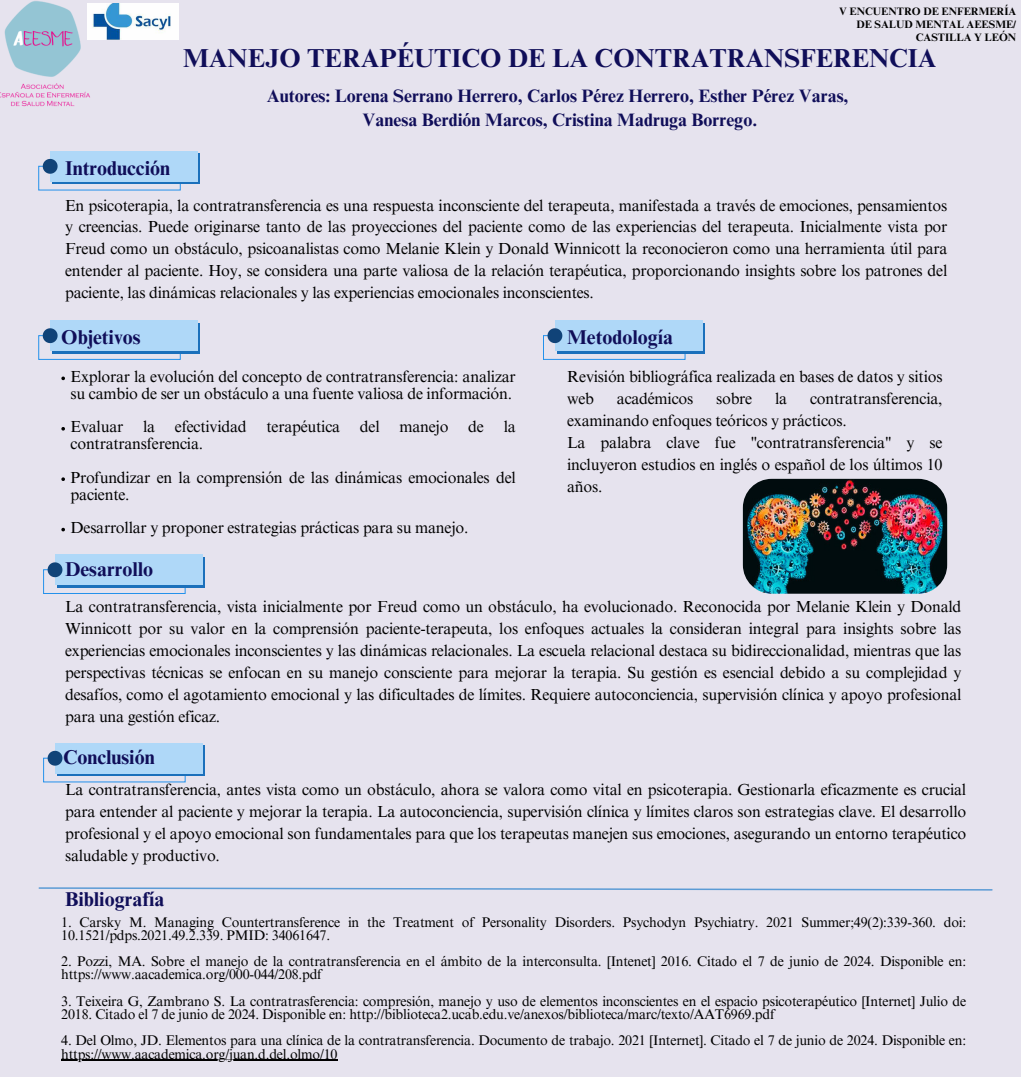
<style>
.page{position:relative;width:1021px;height:1077px;background:#fff}
.page>*{position:absolute;margin:0;border:0;box-sizing:border-box;transform-origin:0 0}
.t1{font:700 26px "Times NRMT Pro";color:#100e59}
.t2{font:700 20px "Times NRMT Pro";color:#100e59}
.t3{font:700 18px/24.6px "Times NRMT Pro";color:#100e59;text-align:center}
.t4{font:16px/21.9px "Times NRMT Pro";letter-spacing:-.015em;color:#000}
.t5{font:14px/13.2px "Times NRMT Pro";letter-spacing:-.015em;color:#000}
.t6{font:700 10.8px/12.9px "Times NRMT Pro";color:#000;text-align:right}
</style>
<div class="page">
<div style="left:0;top:0;width:1020px;height:1077px;background:#e6e3ee"></div>
<img style="left:0;top:1px;width:98px;height:106px">
<img style="left:88px;top:3px;width:90px;height:36px">
<svg style="left:38px;top:887px;width:955px;height:4px"></svg>
<div style="left:53px;top:153px;width:147px;height:31px;background:#1b70bb"></div>
<div style="left:50px;top:151px;width:147px;height:31px;background:#afd8f8"></div>
<svg style="left:43px;top:159px;width:15px;height:15px"></svg>
<div style="left:53px;top:323px;width:147px;height:30px;background:#1b70bb"></div>
<div style="left:50px;top:320px;width:147px;height:31px;background:#afd8f8"></div>
<svg style="left:43px;top:328px;width:15px;height:15px"></svg>
<div style="left:43px;top:569px;width:142px;height:25px;border:1px solid #2491eb"></div>
<div style="left:57px;top:557px;width:147px;height:30px;background:linear-gradient(to right,#1b70bb,#1b70bb)"></div>
<div style="left:55px;top:554px;width:147px;height:31px;background:#afd8f8"></div>
<svg style="left:48px;top:562px;width:14px;height:15px"></svg>
<div style="left:57px;top:745px;width:147px;height:31px;background:linear-gradient(to right,#afd8f8,#afd8f8)"></div>
<div style="left:55px;top:743px;width:147px;height:30px;background:#afd8f8"></div>
<svg style="left:48px;top:751px;width:14px;height:14px"></svg>
<div style="left:557px;top:323px;width:147px;height:30px;background:linear-gradient(to right,#1b70bb,#1b70bb)"></div>
<div style="left:555px;top:320px;width:147px;height:31px;background:#afd8f8"></div>
<svg style="left:547px;top:328px;width:15px;height:15px"></svg>
<img style="left:742px;top:479px;width:205px;height:115px;border-radius:29px">
<hr style="left:61px;top:1059px;width:276px;height:2px;background:#000">
<svg style="left:61px;top:376px;width:4px;height:4px"></svg>
<svg style="left:61px;top:427px;width:4px;height:3px"></svg>
<svg style="left:61px;top:477px;width:4px;height:4px"></svg>
<svg style="left:61px;top:528px;width:4px;height:3px"></svg>
<h4 class="t6" style="left:839px;top:6px;width:179px">V ENCUENTRO DE ENFERMERÍA<br>DE SALUD MENTAL AEESME/</h4>
<h2 class="t6" style="left:915px;top:32px;width:102px">CASTILLA Y LEÓN</h2>
<p class="t1" style="left:183px;top:48px;width:755px">MANEJO TERAPÉUTICO DE LA CONTRATRANSFERENCIA</p>
<h1 class="t2" style="left:65px;top:160px;width:106px">Introducción</h1>
<h2 class="t3" style="left:267px;top:85px;width:583px">Autores: Lorena Serrano Herrero, Carlos Pérez Herrero, Esther Pérez Varas,<br>Vanesa Berdión Marcos, Cristina Madruga Borrego.</h2>
<p class="t4" style="left:65px;top:196px;width:883px;text-align:justify">En psicoterapia, la contratransferencia es una respuesta inconsciente del terapeuta, manifestada a través de emociones, pensamientos y creencias. Puede originarse tanto de las proyecciones del paciente como de las experiencias del terapeuta. Inicialmente vista por Freud como un obstáculo, psicoanalistas como Melanie Klein y Donald Winnicott la reconocieron como una herramienta útil para entender al paciente. Hoy, se considera una parte valiosa de la relación terapéutica, proporcionando insights sobre los patrones del paciente, las dinámicas relacionales y las experiencias emocionales inconscientes.</p>
<h3 class="t2" style="left:61px;top:330px;width:81px">Objetivos</h3>
<p class="t4" style="left:71px;top:370px;width:446px;line-height:16.8px">Explorar la evolución del concepto de contratransferencia: analizar su cambio de ser un obstáculo a una fuente valiosa de información.</p>
<h2 class="t4" style="left:71px;top:420px;width:446px;line-height:16.8px">Evaluar la efectividad terapéutica del manejo de la contratransferencia.</h2>
<h4 class="t4" style="left:71px;top:471px;width:446px;line-height:16.8px">Profundizar en la comprensión de las dinámicas emocionales del paciente.</h4>
<p class="t4" style="left:71px;top:519px;width:399px">Desarrollar y proponer estrategias prácticas para su manejo.</p>
<p class="t2" style="left:65px;top:562px;width:90px">Desarrollo</p>
<p class="t2" style="left:567px;top:330px;width:108px">Metodología</p>
<h4 class="t4" style="left:567px;top:367px;width:377px">Revisión bibliográfica realizada en bases de datos y sitios web</h4>
<h4 class="t4" style="left:567px;top:389px;width:377px;text-indent:243px">contratransferencia, examinando enfoques teóricos y prácticos.<br>La palabra clave fue "contratransferencia" y se incluyeron estudios en inglés o español de los últimos 10 años.</h4>
<h4 class="t4" style="left:616px;top:389px;width:78px">académicos</h4>
<h4 class="t4" style="left:716px;top:389px;width:38px">sobre</h4>
<h4 class="t4" style="left:775px;top:389px;width:14px">la</h4>
<p class="t4" style="left:65px;top:598px;width:897px;text-align:justify">La contratransferencia, vista inicialmente por Freud como un obstáculo, ha evolucionado. Reconocida por Melanie Klein y Donald Winnicott por su valor en la comprensión paciente-terapeuta, los enfoques actuales la consideran integral para insights sobre las experiencias emocionales inconscientes y las dinámicas relacionales. La escuela relacional destaca su bidireccionalidad, mientras que las perspectivas técnicas se enfocan en su manejo consciente para mejorar la terapia. Su gestión es esencial debido a su complejidad y desafíos, como el agotamiento emocional y las dificultades de límites. Requiere autoconciencia, supervisión clínica y apoyo profesional para una gestión eficaz.</p>
<h2 class="t2" style="left:63px;top:750px;width:93px">Conclusión</h2>
<h2 class="t4" style="left:65px;top:780px;width:902px;text-align:justify">La contratransferencia, antes vista como un obstáculo, ahora se valora como vital en psicoterapia. Gestionarla eficazmente es crucial para entender al paciente y mejorar la terapia. La autoconciencia, supervisión clínica y límites claros son estrategias clave. El desarrollo profesional y el apoyo emocional son fundamentales para que los terapeutas manejen sus emociones, asegurando un entorno terapéutico saludable y productivo.</h2>
<p class="t2" style="left:65px;top:891px;width:101px">Bibliografía</p>
<p class="t5" style="left:61px;top:917px;width:906px">1. Carsky M. Managing Countertransference in the Treatment of Personality Disorders. Psychodyn Psychiatry. 2021 Summer;49(2):339-360. doi:<br>10.1521/pdps.2021.49.2.339. PMID: 34061647.</p>
<h2 class="t5" style="left:61px;top:956px;width:906px">2. Pozzi, MA. Sobre el manejo de la contratransferencia en el ámbito de la interconsulta. [Intenet] 2016. Citado el 7 de junio de 2024. Disponible en: https://www.aacademica.org/000-044/208.pdf</h2>
<p class="t5" style="left:61px;top:996px;width:906px">3. Teixeira G, Zambrano S. La contratrasferencia: compresión, manejo y uso de elementos inconscientes en el espacio psicoterapéutico [Internet] Julio de<br>2018. Citado el 7 de junio de 2024. Disponible en: http://biblioteca2.ucab.edu.ve/anexos/biblioteca/marc/texto/AAT6969.pdf</p>
<p class="t5" style="left:61px;top:1036px;width:906px">4. Del Olmo, JD. Elementos para una clínica de la contratransferencia. Documento de trabajo. 2021 [Internet]. Citado el 7 de junio de 2024. Disponible en:</p>
<p class="t5" style="left:61px;top:1049px;width:278px">https://www.aacademica.org/juan.d.del.olmo/10</p>
</div>
